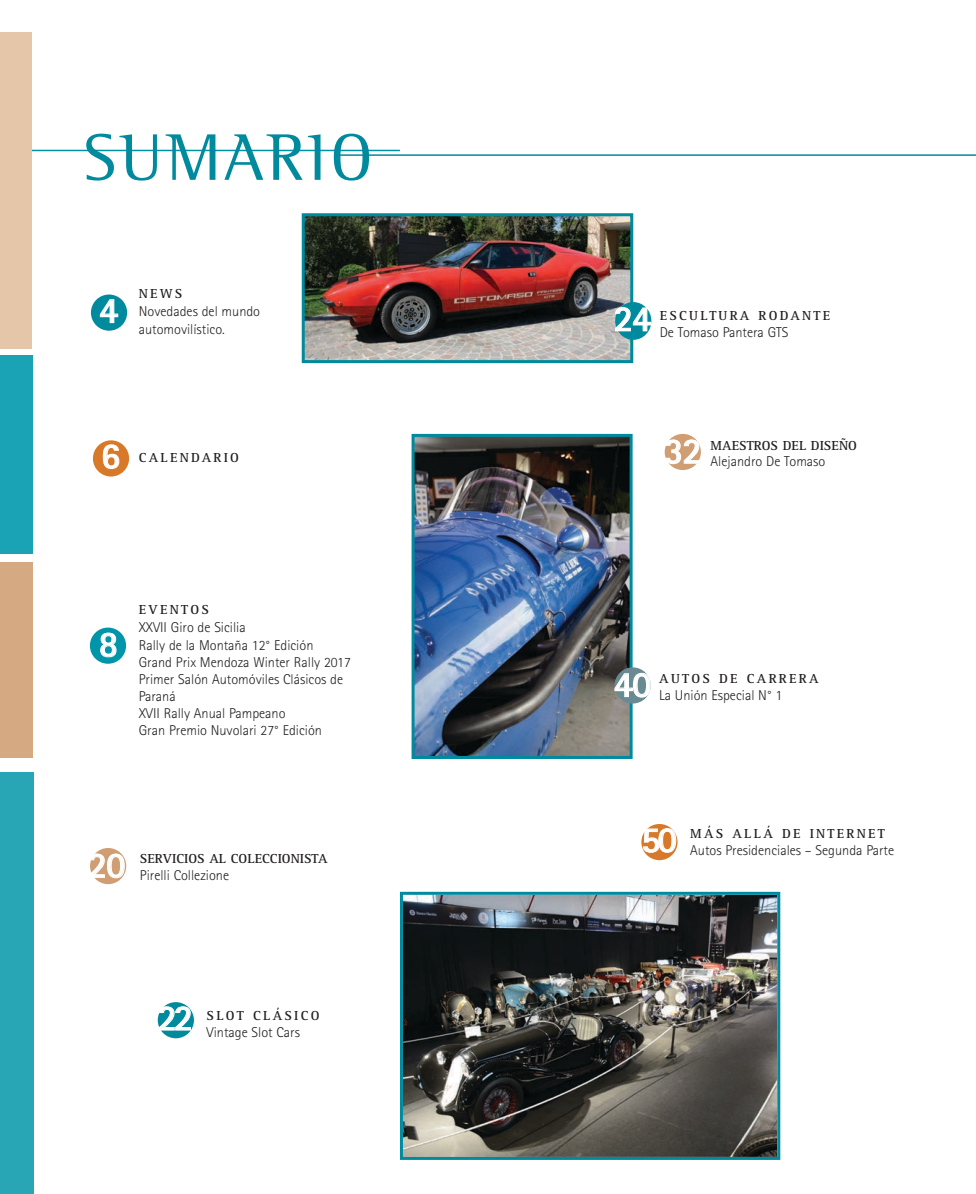
<style>
.page{position:relative;width:976px;height:1194px;background:#fff}
.page>*{position:absolute;margin:0;border:0;box-sizing:border-box;transform-origin:0 0}
.t1{font:67.5px "Rotis Semi Serif";letter-spacing:.05em;color:#008a9e}
.t2{font:700 36px "Rotis Sans Serif";letter-spacing:-.025em;color:#fff}
.t3{font:300 14.25px/17.1px "Rotis Sans Serif";color:#231f20}
.t4{font:700 13.5px "Rotis Serif";letter-spacing:.165em;color:#231f20}
.t5{font:700 13.5px "Rotis Serif";color:#231f20}
</style>
<div class="page">
<hr style="left:335px;top:154px;width:640px;height:2px;background:#008a9e">
<div style="left:91px;top:294px;width:36px;height:37px;background:#008a9e;border-radius:50%"></div>
<div style="left:0;top:356px;width:33px;height:198px;background:#1aa3b4"></div>
<div style="left:0;top:562px;width:33px;height:195px;background:#d5aa82"></div>
<div style="left:90px;top:627px;width:36px;height:37px;background:#0095a9;border-radius:50%"></div>
<hr style="left:0;top:150px;width:400px;height:1px;background:#0091a6">
<div style="left:0;top:771px;width:33px;height:423px;background:#28a6b6"></div>
<div style="left:0;top:32px;width:32px;height:316px;background:#e5c6a9"></div>
<img style="left:415px;top:438px;width:213px;height:317px">
<div style="left:411px;top:434px;width:221px;height:325px;border:3px solid #008a9e"></div>
<img style="left:404px;top:896px;width:372px;height:260px">
<div style="left:400px;top:892px;width:380px;height:268px;border:3px solid #008a9e"></div>
<svg style="left:99px;top:299px;width:20px;height:25px"></svg>
<svg style="left:100px;top:632px;width:17px;height:26px"></svg>
<div style="left:93px;top:440px;width:36px;height:36px;background:#d87929;border-radius:50%"></div>
<svg style="left:102px;top:444px;width:18px;height:25px"></svg>
<div style="left:158px;top:1002px;width:36px;height:36px;background:#008a9e;border-radius:50%"></div>
<svg style="left:158px;top:1005px;width:33px;height:26px"></svg>
<div style="left:641px;top:824px;width:36px;height:36px;background:#d87929;border-radius:50%"></div>
<svg style="left:642px;top:827px;width:34px;height:26px"></svg>
<div style="left:614px;top:667px;width:36px;height:36px;background:#688a93;border-radius:50%"></div>
<svg style="left:613px;top:672px;width:38px;height:26px"></svg>
<div style="left:664px;top:434px;width:36px;height:36px;background:#d09e72;border-radius:50%"></div>
<svg style="left:664px;top:439px;width:35px;height:26px"></svg>
<div style="left:90px;top:848px;width:36px;height:36px;background:#d09e72;border-radius:50%"></div>
<svg style="left:90px;top:853px;width:35px;height:26px"></svg>
<img style="left:305px;top:217px;width:324px;height:142px">
<div style="left:301px;top:213px;width:332px;height:150px;border:3px solid #008a9e"></div>
<div style="left:615px;top:302px;width:36px;height:38px;background:#008a9e;border-radius:50%"></div>
<svg style="left:614px;top:306px;width:37px;height:26px"></svg>
<h1 class="t1" style="left:84px;top:134px;width:290px">SUMARIO</h1>
<h2 class="t2" style="left:99px;top:298px;width:21px">4</h2>
<p class="t4" style="left:139px;top:289px;width:45px">NEWS</p>
<p class="t3" style="left:139px;top:304px;width:123px;line-height:18px">Novedades del mundo automovilístico.</p>
<h2 class="t2" style="left:101px;top:443px;width:21px">6</h2>
<p class="t4" style="left:139px;top:453px;width:102px">CALENDARIO</p>
<h2 class="t2" style="left:99px;top:631px;width:21px">8</h2>
<p class="t4" style="left:139px;top:605px;width:72px">EVENTOS</p>
<p class="t3" style="left:139px;top:620px;width:213px">XXVII Giro de Sicilia<br>Rally de la Montaña 12° Edición<br>Grand Prix Mendoza Winter Rally 2017<br>Primer Salón Automóviles Clásicos de<br>Paraná<br>XVII Rally Anual Pampeano<br>Gran Premio Nuvolari 27° Edición</p>
<h2 class="t2" style="left:88px;top:852px;width:39px">20</h2>
<p class="t5" style="left:140px;top:854px;width:189px">SERVICIOS AL COLECCIONISTA</p>
<p class="t3" style="left:140px;top:868px;width:91px">Pirelli Collezione</p>
<h2 class="t2" style="left:158px;top:1005px;width:37px">22</h2>
<p class="t4" style="left:206px;top:1011px;width:114px">SLOT CLÁSICO</p>
<p class="t3" style="left:206px;top:1025px;width:95px">Vintage Slot Cars</p>
<h2 class="t2" style="left:613px;top:306px;width:39px">24</h2>
<p class="t4" style="left:659px;top:311px;width:172px">ESCULTURA RODANTE</p>
<p class="t3" style="left:659px;top:325px;width:130px">De Tomaso Pantera GTS</p>
<h2 class="t2" style="left:663px;top:438px;width:39px">32</h2>
<p class="t5" style="left:710px;top:441px;width:148px">MAESTROS DEL DISEÑO</p>
<p class="t3" style="left:710px;top:454px;width:116px">Alejandro De Tomaso</p>
<h2 class="t2" style="left:613px;top:672px;width:39px">40</h2>
<p class="t4" style="left:659px;top:674px;width:161px">AUTOS DE CARRERA</p>
<p class="t3" style="left:659px;top:688px;width:124px">La Unión Especial N° 1</p>
<h2 class="t2" style="left:641px;top:827px;width:37px">50</h2>
<p class="t4" style="left:690px;top:829px;width:196px">MÁS ALLÁ DE INTERNET</p>
<p class="t3" style="left:690px;top:843px;width:205px">Autos Presidenciales – Segunda Parte</p>
</div>
